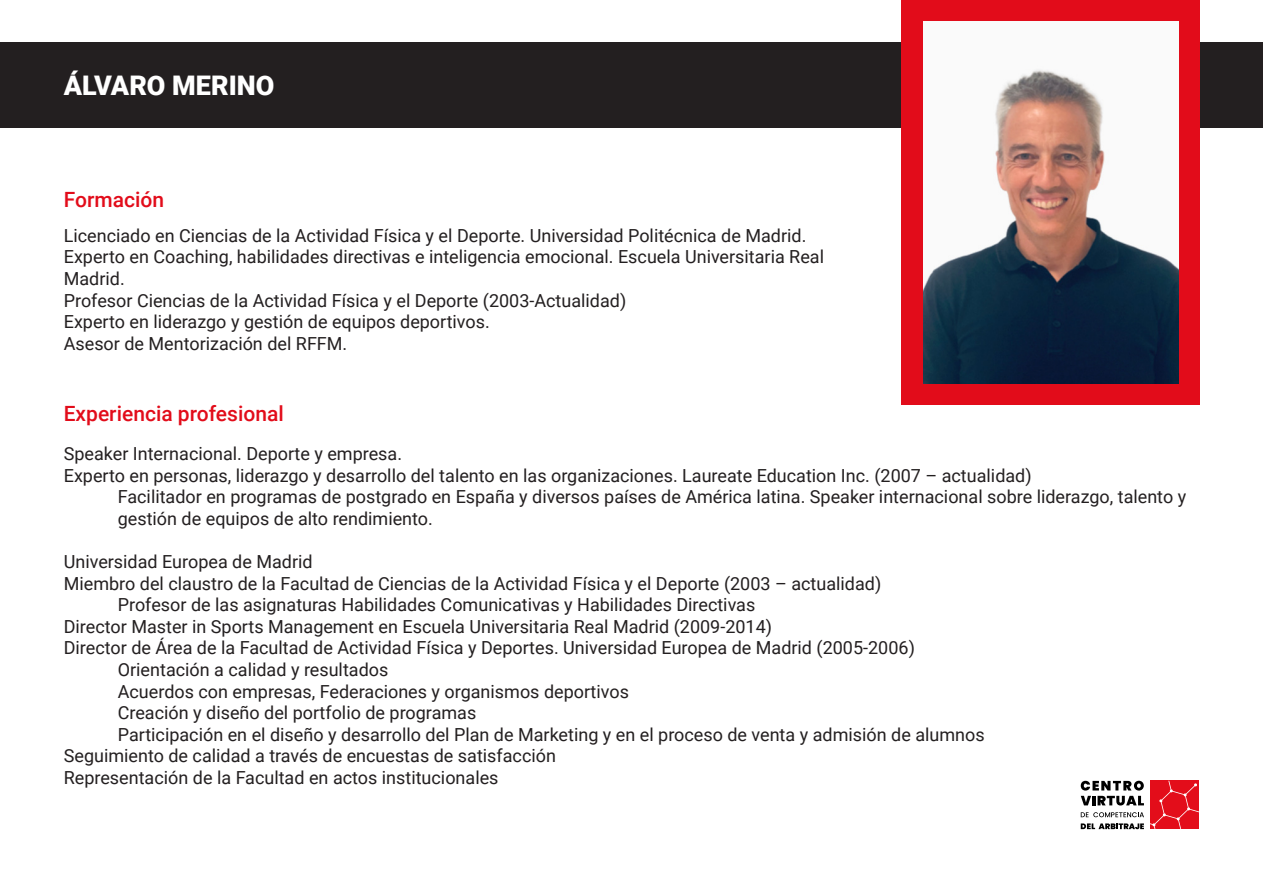
<style>
.page{position:relative;width:1263px;height:893px;background:#fff}
.page>*{position:absolute;margin:0;border:0;box-sizing:border-box;transform-origin:0 0}
.t1{font:900 27px "Roboto";color:#fff}
.t2{font:500 21px "Roboto";color:#e20c1a}
.t3{font:18px/21.6px "Roboto";color:#231f20}
</style>
<div class="page">
<div style="left:0;top:42px;width:1263px;height:86px;background:#231f20"></div>
<div style="left:902px;top:0;width:298px;height:405px;background:#e20c1a"></div>
<svg style="left:1151px;top:781px;width:48px;height:48px"></svg>
<svg style="left:1081px;top:781px;width:63px;height:24px"></svg>
<svg style="left:1081px;top:812px;width:63px;height:5px"></svg>
<svg style="left:1081px;top:823px;width:63px;height:6px"></svg>
<img style="left:923px;top:21px;width:256px;height:363px">
<p class="t1" style="left:64px;top:66px;width:212px">ÁLVARO MERINO</p>
<p class="t2" style="left:64px;top:185px;width:102px">Formación</p>
<p class="t3" style="left:64px;top:224px;width:744px">Licenciado en Ciencias de la Actividad Física y el Deporte. Universidad Politécnica de Madrid.</p>
<p class="t3" style="left:64px;top:246px;width:762px">Experto en Coaching, habilidades directivas e inteligencia emocional. Escuela Universitaria Real<br>Madrid.</p>
<p class="t3" style="left:64px;top:289px;width:564px">Profesor Ciencias de la Actividad Física y el Deporte (2003-Actualidad)</p>
<p class="t3" style="left:64px;top:310px;width:428px">Experto en liderazgo y gestión de equipos deportivos.</p>
<p class="t3" style="left:64px;top:332px;width:285px">Asesor de Mentorización del RFFM.</p>
<p class="t2" style="left:64px;top:398px;width:221px">Experiencia profesional</p>
<p class="t3" style="left:64px;top:442px;width:340px">Speaker Internacional. Deporte y empresa.</p>
<p class="t3" style="left:64px;top:464px;width:969px">Experto en personas, liderazgo y desarrollo del talento en las organizaciones. Laureate Education Inc. (2007 – actualidad)</p>
<p class="t3" style="left:118px;top:485px;width:1070px">Facilitador en programas de postgrado en España y diversos países de América latina. Speaker internacional sobre liderazgo, talento y gestión de equipos de alto rendimiento.</p>
<p class="t3" style="left:64px;top:550px;width:250px">Universidad Europea de Madrid</p>
<p class="t3" style="left:64px;top:572px;width:819px">Miembro del claustro de la Facultad de Ciencias de la Actividad Física y el Deporte (2003 – actualidad)</p>
<p class="t3" style="left:118px;top:593px;width:639px">Profesor de las asignaturas Habilidades Comunicativas y Habilidades Directivas</p>
<p class="t3" style="left:64px;top:615px;width:710px">Director Master in Sports Management en Escuela Universitaria Real Madrid (2009-2014)</p>
<p class="t3" style="left:64px;top:636px;width:853px">Director de Área de la Facultad de Actividad Física y Deportes. Universidad Europea de Madrid (2005-2006)</p>
<p class="t3" style="left:118px;top:658px;width:272px">Orientación a calidad y resultados</p>
<p class="t3" style="left:118px;top:680px;width:513px">Acuerdos con empresas, Federaciones y organismos deportivos</p>
<p class="t3" style="left:118px;top:701px;width:360px">Creación y diseño del portfolio de programas</p>
<p class="t3" style="left:118px;top:723px;width:868px">Participación en el diseño y desarrollo del Plan de Marketing y en el proceso de venta y admisión de alumnos</p>
<p class="t3" style="left:64px;top:744px;width:494px">Seguimiento de calidad a través de encuestas de satisfacción</p>
<p class="t3" style="left:64px;top:766px;width:436px">Representación de la Facultad en actos institucionales</p>
</div>
